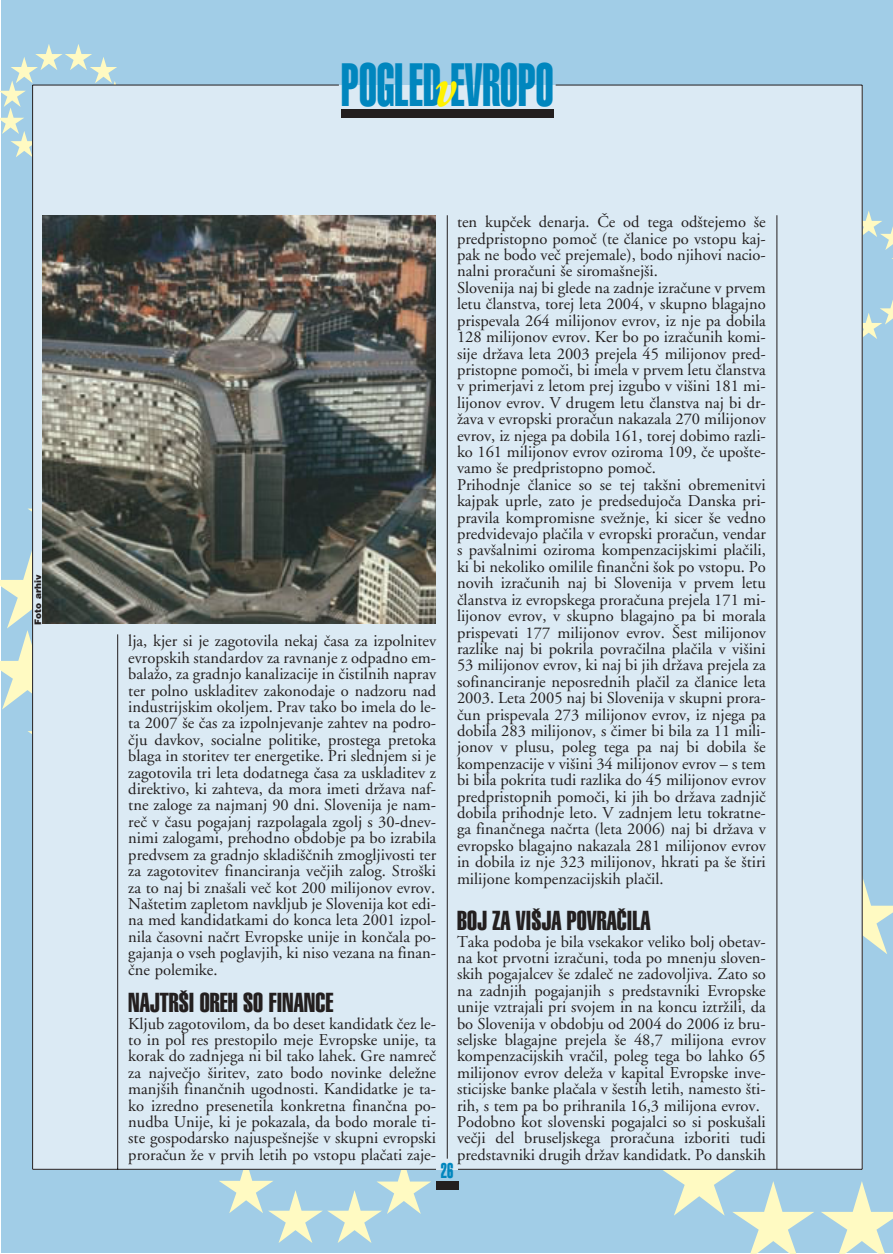
<style>
.page{position:relative;width:893px;height:1254px;background:#fff}
.page>*{position:absolute;margin:0;border:0;box-sizing:border-box;transform-origin:0 0}
.t1{font:60px "Helvetica STIK Extra Compressed";color:#0086be;scale:.8 1}
.t2{font:italic 700 60px "Adobe Garamond";color:#fff200;scale:.8 1}
.t3{font:27px "Helvetica STIK Extra Compressed";color:#231f1f}
.t4{font:21px "Helvetica STIK Extra Compressed";color:#0086be;scale:.8 1}
.t5{font:16.5px/16.4px "Adobe Garamond";color:#231f1f;text-align:justify}
.t6{font:900 9px "Helvetica";color:#231f1f}
</style>
<div class="page">
<div style="left:1px;top:0;width:891px;height:1253px;background:#a1cde7"></div>
<svg style="left:862px;top:211px;width:30px;height:128px"></svg>
<svg style="left:219px;top:1169px;width:239px;height:74px"></svg>
<svg style="left:663px;top:875px;width:229px;height:378px"></svg>
<svg style="left:1px;top:508px;width:31px;height:226px"></svg>
<svg style="left:1px;top:44px;width:129px;height:113px"></svg>
<div style="left:33px;top:85px;width:829px;height:1084px;background:#dbeaf4"></div>
<hr style="left:33px;top:85px;width:306px;height:1px;background:#231f1f">
<hr style="left:32px;top:85px;width:1px;height:1084px;background:#231f1f">
<hr style="left:458px;top:1169px;width:404px;height:1px;background:#231f1f">
<hr style="left:555px;top:85px;width:307px;height:1px;background:#231f1f">
<hr style="left:861px;top:85px;width:1px;height:1084px;background:#231f1f">
<div style="left:341px;top:109px;width:212px;height:8px;background:#231f1f"></div>
<hr style="left:447px;top:215px;width:1px;height:944px;background:#231f1f">
<hr style="left:117px;top:634px;width:1px;height:535px;background:#231f1f">
<hr style="left:776px;top:215px;width:1px;height:954px;background:#231f1f">
<hr style="left:33px;top:1169px;width:403px;height:1px;background:#231f1f">
<div style="left:436px;top:1181px;width:22px;height:9px;background:#231f1f"></div>
<img style="left:43px;top:215px;width:393px;height:408px">
<p class="t6" style="left:35px;top:625px;width:51px;rotate:-90deg">Foto arhiv</p>
<h1 class="t1" style="left:341px;top:63px;width:267px">POGLED EVROPO</h1>
<h1 class="t2" style="left:432px;top:63px;width:29px">v</h1>
<p class="t5" style="left:457px;top:215px;width:310px;text-align:left">ten kupËek denarja. »e od tega odπtejemo πe predpristopno pomoË (te Ëlanice po vstopu kaj&shy;pak ne bodo veË prejemale), bodo njihovi nacio&shy;nalni proraËuni πe siromaπnejπi.<br>Slovenija naj bi glede na zadnje izraËune v prvem letu Ëlanstva, torej leta 2004, v skupno blagajno prispevala 264 milijonov evrov, iz nje pa dobila 128 milijonov evrov. Ker bo po izraËunih komi&shy;sije dræava leta 2003 prejela 45 milijonov pred&shy;pristopne pomoËi, bi imela v prvem letu Ëlanstva v primerjavi z letom prej izgubo v viπini 181 mi&shy;lijonov evrov. V drugem letu Ëlanstva naj bi dr&shy;æava v evropski proraËun nakazala 270 milijonov evrov, iz njega pa dobila 161, torej dobimo razli&shy;ko 161 milijonov evrov oziroma 109, Ëe upoπte&shy;vamo πe predpristopno pomoË.<br>Prihodnje Ëlanice so se tej takπni obremenitvi kajpak uprle, zato je predsedujoËa Danska pri&shy;pravila kompromisne sveænje, ki sicer πe vedno predvidevajo plaËila v evropski proraËun, vendar s pavπalnimi oziroma kompenzacijskimi plaËili, ki bi nekoliko omilile finanËni πok po vstopu. Po novih izraËunih naj bi Slovenija v prvem letu Ëlanstva iz evropskega proraËuna prejela 171 mi&shy;lijonov evrov, v skupno blagajno pa bi morala prispevati 177 milijonov evrov. ©est milijonov razlike naj bi pokrila povraËilna plaËila v viπini 53 milijonov evrov, ki naj bi jih dræava prejela za sofinanciranje neposrednih plaËil za Ëlanice leta 2003. Leta 2005 naj bi Slovenija v skupni prora-Ëun prispevala 273 milijonov evrov, iz njega pa dobila 283 milijonov, s Ëimer bi bila za 11 mili&shy;jonov v plusu, poleg tega pa naj bi dobila πe kompenzacije v viπini 34 milijonov evrov — s tem bi bila pokrita tudi razlika do 45 milijonov evrov predpristopnih pomoËi, ki jih bo dræava zadnjiË dobila prihodnje leto. V zadnjem letu tokratne&shy;ga finanËnega naËrta (leta 2006) naj bi dræava v evropsko blagajno nakazala 281 milijonov evrov in dobila iz nje 323 milijonov, hkrati pa πe πtiri milijone kompenzacijskih plaËil.</p>
<h2 class="t3" style="left:457px;top:911px;width:195px">BOJ ZA VI©JA POVRA»ILA</h2>
<p class="t5" style="left:457px;top:935px;width:310px;text-align:left">Taka podoba je bila vsekakor veliko bolj obetav&shy;na kot prvotni izraËuni, toda po mnenju sloven&shy;skih pogajalcev πe zdaleË ne zadovoljiva. Zato so na zadnjih pogajanjih s predstavniki Evropske unije vztrajali pri svojem in na koncu iztræili, da bo Slovenija v obdobju od 2004 do 2006 iz bru&shy;seljske blagajne prejela πe 48,7 milijona evrov kompenzacijskih vraËil, poleg tega bo lahko 65 milijonov evrov deleæa v kapital Evropske inve&shy;sticijske banke plaËala v πestih letih, namesto πti&shy;rih, s tem pa bo prihranila 16,3 milijona evrov.<br>Podobno kot slovenski pogajalci so si poskuπali veËji del bruseljskega proraËuna izboriti tudi predstavniki drugih dræav kandidatk. Po danskih</p>
<p class="t5" style="left:128px;top:635px;width:309px">lja, kjer si je zagotovila nekaj Ëasa za izpolnitev evropskih standardov za ravnanje z odpadno em&shy;balaæo, za gradnjo kanalizacije in Ëistilnih naprav ter polno uskladitev zakonodaje o nadzoru nad industrijskim okoljem. Prav tako bo imela do le&shy;ta 2007 πe Ëas za izpolnjevanje zahtev na podro-Ëju davkov, socialne politike, prostega pretoka blaga in storitev ter energetike. Pri slednjem si je zagotovila tri leta dodatnega Ëasa za uskladitev z direktivo, ki zahteva, da mora imeti dræava naf&shy;tne zaloge za najmanj 90 dni. Slovenija je nam&shy;reË v Ëasu pogajanj razpolagala zgolj s 30-dnev&shy;nimi zalogami, prehodno obdobje pa bo izrabila predvsem za gradnjo skladiπËnih zmogljivosti ter za zagotovitev financiranja veËjih zalog. Stroπki za to naj bi znaπali veË kot 200 milijonov evrov.<br>Naπtetim zapletom navkljub je Slovenija kot edi&shy;na med kandidatkami do konca leta 2001 izpol&shy;nila Ëasovni naËrt Evropske unije in konËala po&shy;gajanja o vseh poglavjih, ki niso vezana na finan-Ëne polemike.</p>
<h2 class="t3" style="left:128px;top:993px;width:206px">NAJTR©I OREH SO FINANCE</h2>
<p class="t5" style="left:128px;top:1017px;width:309px">Kljub zagotovilom, da bo deset kandidatk Ëez le&shy;to in pol res prestopilo meje Evropske unije, ta korak do zadnjega ni bil tako lahek. Gre namreË za najveËjo πiritev, zato bodo novinke deleæne manjπih finanËnih ugodnosti. Kandidatke je ta&shy;ko izredno presenetila konkretna finanËna po&shy;nudba Unije, ki je pokazala, da bodo morale ti&shy;ste gospodarsko najuspeπnejπe v skupni evropski proraËun æe v prvih letih po vstopu plaËati zaje-</p>
<p class="t4" style="left:441px;top:1163px;width:17px">26</p>
</div>
